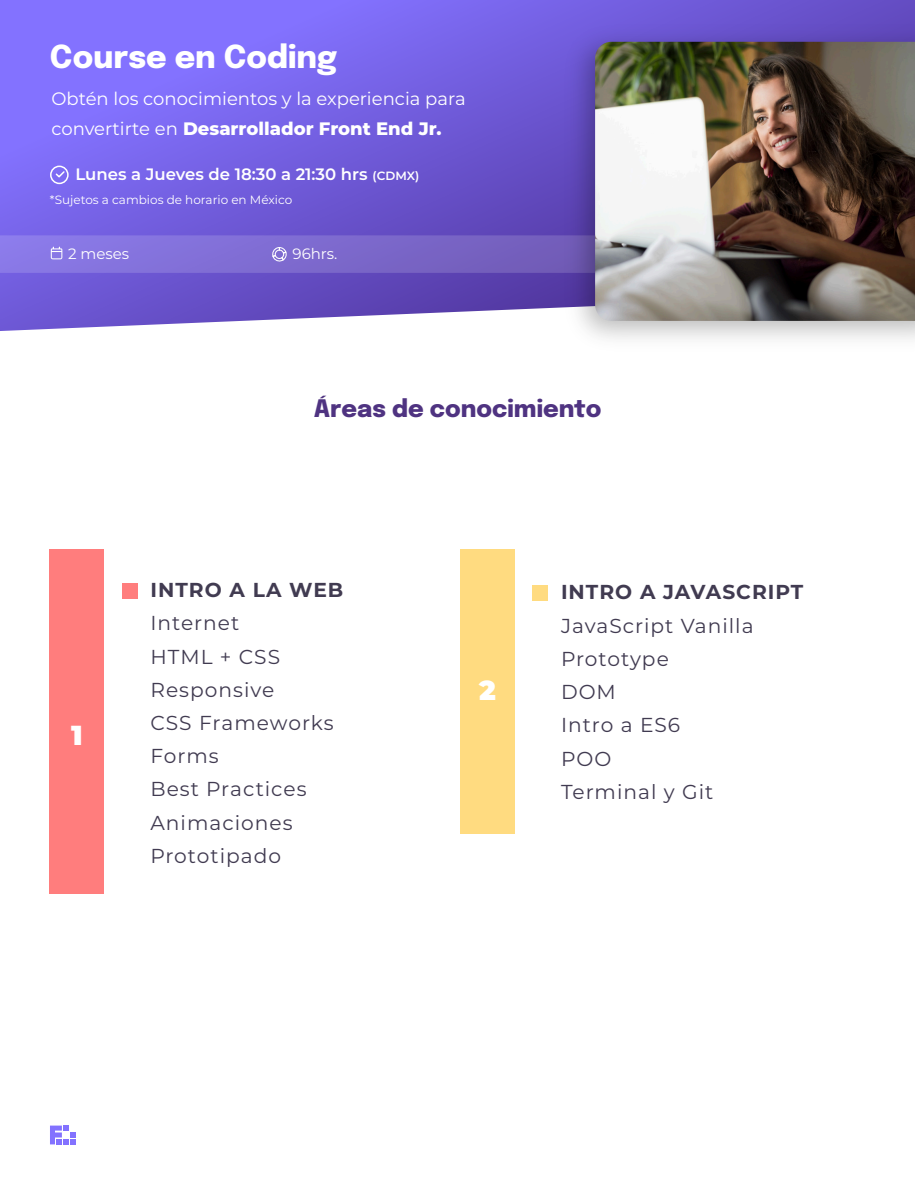
<style>
.page{position:relative;width:915px;height:1191px;background:#fff}
.page>*{position:absolute;margin:0;border:0;box-sizing:border-box;transform-origin:0 0}
.t1{font:800 31.5px "Epilogue";color:#fff}
.t2{font:900 27.45px "Montserrat";color:#fff}
.t3{font:800 24px "Epilogue";color:#4f3381}
.t4{font:20.1px/33.2px "Montserrat";letter-spacing:.05em;color:#413b51}
.t5{font:700 20.1px "Montserrat";letter-spacing:.05em;color:#413b51}
.t6{font:18px/30px "Montserrat";color:#fff}
.t7{font:600 16.5px "Montserrat";color:#fff}
.t8{font:15px "Montserrat";color:#fff}
.t9{font:12px "Montserrat";color:#fff}
.s1{font-weight:800}
.s2{font-size:12px}
</style>
<div class="page">
<svg style="left:0;top:0;width:914px;height:331px;background:#7865e2"></svg>
<svg style="left:50px;top:1125px;width:26px;height:19px"></svg>
<div style="left:122px;top:583px;width:16px;height:16px;background:#ff7d7d"></div>
<div style="left:50px;top:549px;width:54px;height:344px;background:#ff7d7d"></div>
<div style="left:532px;top:585px;width:16px;height:16px;background:#ffdb80"></div>
<div style="left:460px;top:549px;width:54px;height:285px;background:#ffdb80"></div>
<img style="left:556px;top:16px;width:358px;height:323px">
<img style="left:595px;top:42px;width:319px;height:279px">
<svg style="left:0;top:235px;width:609px;height:38px;background:#7e6cce"></svg>
<div style="left:50px;top:166px;width:19px;height:18px;border:2px solid #fff;border-radius:50%"></div>
<svg style="left:54px;top:170px;width:12px;height:9px"></svg>
<h1 class="t1" style="left:50px;top:35px;width:289px">Course en Coding</h1>
<p class="t6" style="left:51px;top:83px;width:415px">Obtén los conocimientos y la experiencia para convertirte en <span class="s1">Desarrollador Front End Jr.</span></p>
<p class="t7" style="left:75px;top:163px;width:345px">Lunes a Jueves de 18:30 a 21:30 hrs <span class="s2">(CDMX)</span></p>
<p class="t9" style="left:50px;top:192px;width:244px">*Sujetos a cambios de horario en México</p>
<p class="t8" style="left:68px;top:243px;width:63px">2 meses</p>
<p class="t8" style="left:292px;top:243px;width:46px">96hrs.</p>
<h2 class="t2" style="left:71px;top:714px;width:13px">1</h2>
<p class="t3" style="left:314px;top:391px;width:289px">Áreas de conocimiento</p>
<p class="t5" style="left:150px;top:575px;width:194px">INTRO A LA WEB</p>
<p class="t4" style="left:150px;top:606px;width:185px">Internet<br>HTML + CSS<br>Responsive<br>CSS Frameworks<br>Forms<br>Best Practices<br>Animaciones<br>Prototipado</p>
<h2 class="t2" style="left:479px;top:669px;width:18px">2</h2>
<p class="t5" style="left:560px;top:578px;width:244px">INTRO A JAVASCRIPT</p>
<p class="t4" style="left:560px;top:608px;width:194px">JavaScript Vanilla<br>Prototype<br>DOM<br>Intro a ES6<br>POO<br>Terminal y Git</p>
</div>
